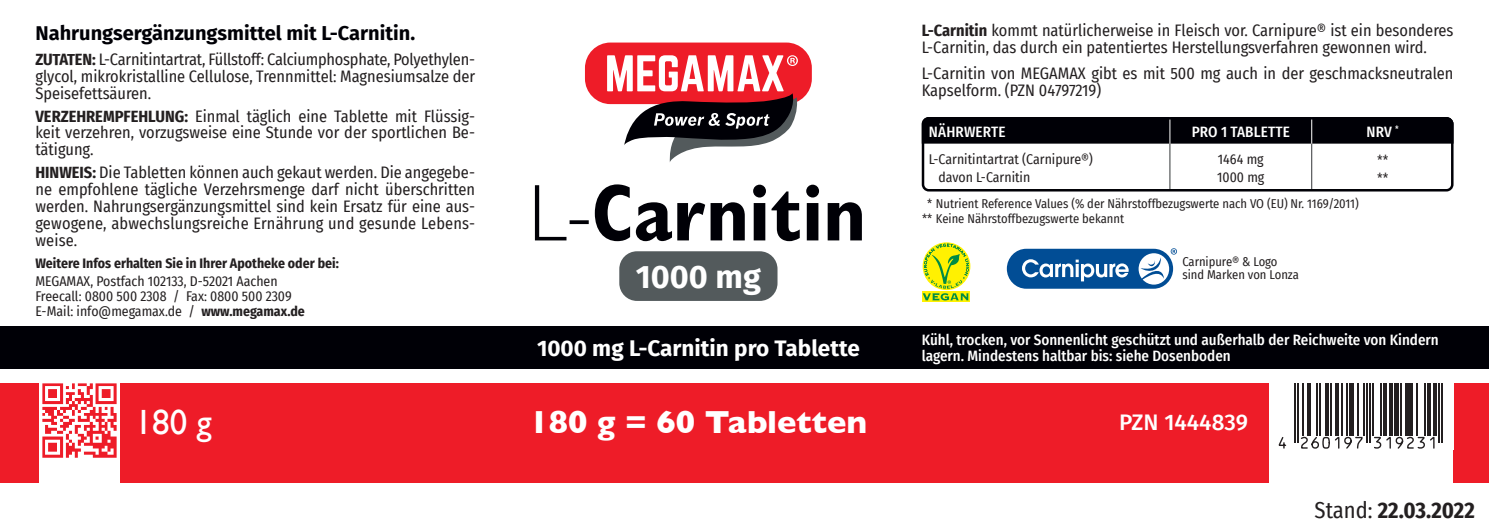
<style>
.page{position:relative;width:1489px;height:532px;background:#fff}
.page>*{position:absolute;margin:0;border:0;box-sizing:border-box;transform-origin:0 0}
.t1{font:35px "Gill Sans";color:#fff}
.t2{font:700 32.5px "Gill Sans";color:#fff}
.t3{font:700 32.5px "Fira Sans";color:#fff}
.t4{font:700 22.5px "Fira Sans";color:#fff}
.t5{font:700 22.5px "Fira Sans Condensed";color:#231f20}
.t6{font:500 22.5px "Fira Sans";color:#fff}
.t7{font:700 20px "Fira Sans";color:#000006}
.t8{font:16.25px/16.8px "Fira Sans Condensed";color:#231f20;text-align:justify}
.t9{font:500 15px/16.2px "Fira Sans Condensed";color:#fff}
.t10{font:13.75px/18px "Fira Sans Condensed";color:#231f20}
.t11{font:700 13.75px "Fira Sans Condensed";color:#231f20}
.t12{font:12.5px/14.5px "Fira Sans Condensed";color:#231f20}
.s1{font-weight:700}
.s2{font-weight:400}
</style>
<div class="page">
<hr style="left:1311px;top:144px;width:1px;height:46px;background:#333638">
<hr style="left:1169px;top:144px;width:1px;height:46px;background:#333638">
<div style="left:924px;top:118px;width:529px;height:26px;background:#000006"></div>
<div style="left:0;top:326px;width:1488px;height:43px;background:#000006"></div>
<div style="left:120px;top:383px;width:1149px;height:99px;background:#ee1c28"></div>
<div style="left:1453px;top:383px;width:35px;height:99px;background:#ee1c28"></div>
<div style="left:0;top:383px;width:39px;height:99px;background:#ee1c28"></div>
<div style="left:585px;top:43px;width:226px;height:61px;background:#ee1c28;border-radius:25px"></div>
<svg style="left:607px;top:55px;width:191px;height:107px"></svg>
<svg style="left:1295px;top:383px;width:148px;height:66px"></svg>
<hr style="left:1294px;top:383px;width:1px;height:60px;background:#231f20">
<hr style="left:1297px;top:383px;width:1px;height:60px;background:#231f20">
<hr style="left:1302px;top:383px;width:1px;height:52px;background:#231f20">
<hr style="left:1306px;top:383px;width:3px;height:52px;background:#231f20">
<hr style="left:1316px;top:383px;width:1px;height:52px;background:#231f20">
<hr style="left:1319px;top:383px;width:1px;height:52px;background:#231f20">
<hr style="left:1325px;top:383px;width:3px;height:52px;background:#231f20">
<hr style="left:1330px;top:383px;width:1px;height:52px;background:#231f20">
<hr style="left:1334px;top:383px;width:3px;height:52px;background:#231f20">
<hr style="left:1341px;top:383px;width:1px;height:52px;background:#231f20">
<hr style="left:1345px;top:383px;width:2px;height:52px;background:#231f20">
<div style="left:1348px;top:383px;width:5px;height:52px;background:#231f20"></div>
<hr style="left:1356px;top:383px;width:2px;height:52px;background:#231f20">
<hr style="left:1362px;top:383px;width:2px;height:52px;background:#231f20">
<hr style="left:1365px;top:383px;width:2px;height:60px;background:#231f20">
<hr style="left:1369px;top:383px;width:1px;height:60px;background:#231f20">
<hr style="left:1372px;top:383px;width:1px;height:52px;background:#231f20">
<hr style="left:1380px;top:383px;width:1px;height:52px;background:#231f20">
<hr style="left:1383px;top:383px;width:3px;height:52px;background:#231f20">
<hr style="left:1389px;top:383px;width:3px;height:52px;background:#231f20">
<hr style="left:1394px;top:383px;width:4px;height:52px;background:#231f20">
<hr style="left:1400px;top:383px;width:1px;height:52px;background:#231f20">
<svg style="left:1404px;top:383px;width:4px;height:52px"></svg>
<hr style="left:1409px;top:383px;width:3px;height:52px;background:#231f20">
<hr style="left:1415px;top:383px;width:2px;height:52px;background:#231f20">
<hr style="left:1423px;top:383px;width:2px;height:52px;background:#231f20">
<hr style="left:1426px;top:383px;width:3px;height:52px;background:#231f20">
<svg style="left:1432px;top:383px;width:4px;height:52px"></svg>
<hr style="left:1437px;top:383px;width:2px;height:60px;background:#231f20">
<hr style="left:1440px;top:383px;width:2px;height:60px;background:#231f20">
<svg style="left:1278px;top:435px;width:156px;height:14px"></svg>
<img style="left:43px;top:383px;width:74px;height:74px">
<div style="left:921px;top:117px;width:532px;height:74px;border:2px solid #000006;border-radius:6px"></div>
<svg style="left:535px;top:184px;width:326px;height:57px"></svg>
<svg style="left:922px;top:291px;width:47px;height:11px"></svg>
<svg style="left:922px;top:243px;width:46px;height:57px"></svg>
<div style="left:1006px;top:249px;width:166px;height:39px;background:#014d95;border-radius:20px"></div>
<svg style="left:1022px;top:259px;width:106px;height:22px"></svg>
<svg style="left:1138px;top:248px;width:38px;height:36px"></svg>
<div style="left:619px;top:251px;width:158px;height:50px;background:#535a5c;border-radius:18px"></div>
<p class="t7" style="left:35px;top:16px;width:381px">Nahrungsergänzungsmittel mit L-Carnitin.</p>
<p class="t8" style="left:35px;top:50px;width:441px"><span class="s1">ZUTATEN:</span> L-Carnitintartrat, Füllstoff: Calciumphosphate, Polyethylen&shy;glycol, mikrokristalline Cellulose, Trennmittel: Magnesiumsalze der Speisefettsäuren.</p>
<p class="t8" style="left:35px;top:107px;width:441px"><span class="s1">VERZEHREMPFEHLUNG:</span> Einmal täglich eine Tablette mit Flüssig&shy;keit verzehren, vorzugsweise eine Stunde vor der sportlichen Be&shy;tätigung.</p>
<p class="t8" style="left:35px;top:164px;width:441px"><span class="s1">HINWEIS:</span> Die Tabletten können auch gekaut werden. Die angegebe&shy;ne empfohlene tägliche Verzehrsmenge darf nicht überschritten werden. Nahrungsergänzungsmittel sind kein Ersatz für eine aus&shy;gewogene, abwechslungsreiche Ernährung und gesunde Lebens&shy;weise.</p>
<p class="t11" style="left:35px;top:252px;width:305px">Weitere Infos erhalten Sie in Ihrer Apotheke oder bei:</p>
<p class="t10" style="left:35px;top:273px;width:271px;line-height:15px">MEGAMAX, Postfach 102133, D-52021 Aachen<br>Freecall: 0800 500 2308 / Fax: 0800 500 2309<br>E-Mail: info@megamax.de / <span class="s1">www.megamax.de</span></p>
<h1 class="t1" style="left:135px;top:401px;width:79px">180 g</h1>
<h2 class="t3" style="left:635px;top:249px;width:127px">1000 mg</h2>
<h3 class="t4" style="left:537px;top:328px;width:324px">1000 mg L-Carnitin pro Tablette</h3>
<h2 class="t2" style="left:529px;top:396px;width:339px">180 g = 60 Tabletten</h2>
<p class="t8" style="left:921px;top:22px;width:533px"><span class="s1">L-Carnitin</span> kommt natürlicherweise in Fleisch vor. Carnipure® ist ein besonderes<br>L-Carnitin, das durch ein patentiertes Herstellungsverfahren gewonnen wird.</p>
<p class="t8" style="left:921px;top:64px;width:533px">L-Carnitin von MEGAMAX gibt es mit 500 mg auch in der geschmacksneutralen<br>Kapselform. (PZN 04797219)</p>
<p class="t9" style="left:928px;top:123px;width:78px">NÄHRWERTE</p>
<p class="t9" style="left:1191px;top:123px;width:100px">PRO 1 TABLETTE</p>
<p class="t9" style="left:1366px;top:123px;width:34px">NRV <sup>*</sup></p>
<p class="t10" style="left:938px;top:149px;width:156px;text-indent:-10px">L-Carnitintartrat (Carnipure®) davon L-Carnitin</p>
<p class="t10" style="left:1376px;top:151px;width:13px">** **</p>
<p class="t10" style="left:1217px;top:149px;width:49px">1464 mg<br>1000 mg</p>
<p class="t12" style="left:922px;top:196px;width:438px;text-indent:5px">* Nutrient Reference Values (% der Nährstoffbezugswerte nach VO (EU) Nr. 1169/2011) ** Keine Nährstoffbezugswerte bekannt</p>
<p class="t12" style="left:1182px;top:255px;width:118px;line-height:12.5px">Carnipure® &amp; Logo sind Marken von Lonza</p>
<p class="t9" style="left:921px;top:331px;width:518px">Kühl, trocken, vor Sonnenlicht geschützt und außerhalb der Reichweite von Kindern lagern. Mindestens haltbar bis: siehe Dosenboden</p>
<h3 class="t6" style="left:1119px;top:404px;width:130px">PZN 1444839</h3>
<h3 class="t5" style="left:1314px;top:491px;width:162px"><span class="s2">Stand:</span> 22.03.2022</h3>
</div>
